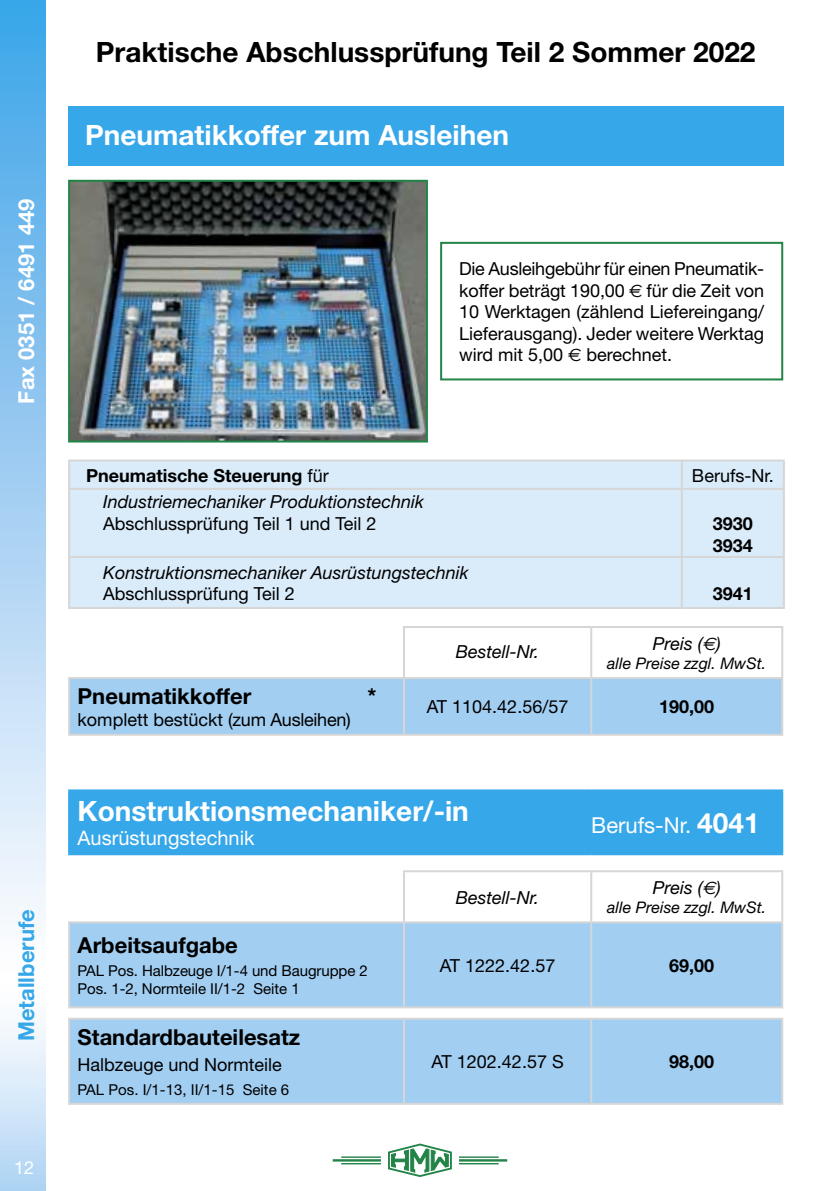
<style>
.page{position:relative;width:840px;height:1191px;background:#fff}
.page>*{position:absolute;margin:0;border:0;box-sizing:border-box;transform-origin:0 0}
.t1{font:700 28px "Helvetica Neue";color:#fff}
.t2{font:700 28px "Helvetica Neue";color:#000}
.t3{font:700 22px "Helvetica Neue";color:#000}
.t4{font:700 22px "Helvetica Neue";color:#fff}
.t5{font:22px "Helvetica Neue";color:#fff}
.t6{font:700 22px "Helvetica Neue";color:#36a7e9}
.t7{font:20px "Helvetica Neue";color:#fff}
.t8{font:18px/21.6px "Helvetica Neue";color:#000;text-align:justify}
.t9{font:italic 18px "Helvetica Neue";color:#000}
.t10{font:700 18px/21.6px "Helvetica Neue";color:#000}
.t11{font:18px "Helvetica Neue";color:#fff}
.t12{font:italic 16px "Helvetica Neue";color:#000}
.t13{font:15px/18px "Helvetica Neue";letter-spacing:-.005em;color:#000}
.s1{font-family:"Euro Sans"}
.s2{font-weight:400}
.s3{font-weight:700;font-size:28px}
</style>
<div class="page">
<svg style="left:0;top:0;width:45px;height:1191px;background:#aad4f4"></svg>
<svg style="left:388px;top:1143px;width:64px;height:34px"></svg>
<hr style="left:332px;top:1159px;width:49px;height:2px;background:#228447">
<hr style="left:341px;top:1156px;width:40px;height:1px;background:#228447">
<hr style="left:341px;top:1163px;width:40px;height:1px;background:#228447">
<hr style="left:458px;top:1159px;width:49px;height:2px;background:#228447">
<hr style="left:458px;top:1156px;width:40px;height:1px;background:#228447">
<hr style="left:458px;top:1163px;width:40px;height:1px;background:#228447">
<div style="left:68px;top:107px;width:714px;height:59px;background:#36a7e9"></div>
<img style="left:71px;top:183px;width:353px;height:256px">
<div style="left:68px;top:180px;width:359px;height:262px;border:2px solid #228447"></div>
<div style="left:70px;top:461px;width:712px;height:27px;background:#daebfa"></div>
<div style="left:70px;top:490px;width:712px;height:117px;background:#daebfa"></div>
<hr style="left:68px;top:556px;width:613px;height:2px;background:#d6d6d6">
<hr style="left:68px;top:558px;width:2px;height:49px;background:#d6d6d6">
<hr style="left:681px;top:556px;width:103px;height:2px;background:#d6d6d6">
<hr style="left:680px;top:558px;width:2px;height:49px;background:#d6d6d6">
<hr style="left:782px;top:558px;width:2px;height:49px;background:#d6d6d6">
<hr style="left:68px;top:459px;width:613px;height:2px;background:#d6d6d6">
<hr style="left:68px;top:461px;width:2px;height:27px;background:#d6d6d6">
<hr style="left:681px;top:459px;width:103px;height:2px;background:#d6d6d6">
<hr style="left:680px;top:461px;width:2px;height:27px;background:#d6d6d6">
<hr style="left:782px;top:461px;width:2px;height:27px;background:#d6d6d6">
<hr style="left:68px;top:488px;width:613px;height:2px;background:#d6d6d6">
<hr style="left:68px;top:490px;width:2px;height:66px;background:#d6d6d6">
<hr style="left:681px;top:488px;width:103px;height:2px;background:#d6d6d6">
<hr style="left:680px;top:490px;width:2px;height:66px;background:#d6d6d6">
<hr style="left:782px;top:490px;width:2px;height:66px;background:#d6d6d6">
<hr style="left:68px;top:607px;width:613px;height:2px;background:#d6d6d6">
<hr style="left:681px;top:607px;width:103px;height:2px;background:#d6d6d6">
<div style="left:70px;top:679px;width:710px;height:54px;background:#a2cef2"></div>
<hr style="left:403px;top:626px;width:188px;height:2px;background:#d6d6d6">
<hr style="left:591px;top:626px;width:191px;height:2px;background:#d6d6d6">
<hr style="left:590px;top:628px;width:2px;height:49px;background:#d6d6d6">
<hr style="left:780px;top:628px;width:2px;height:49px;background:#d6d6d6">
<hr style="left:68px;top:679px;width:2px;height:54px;background:#d6d6d6">
<hr style="left:404px;top:677px;width:187px;height:2px;background:#d6d6d6">
<hr style="left:403px;top:679px;width:2px;height:54px;background:#d6d6d6">
<hr style="left:591px;top:677px;width:191px;height:2px;background:#d6d6d6">
<hr style="left:590px;top:679px;width:2px;height:54px;background:#d6d6d6">
<hr style="left:780px;top:679px;width:2px;height:54px;background:#d6d6d6">
<hr style="left:403px;top:628px;width:2px;height:49px;background:#d6d6d6">
<hr style="left:68px;top:677px;width:336px;height:2px;background:#d6d6d6">
<hr style="left:68px;top:733px;width:336px;height:2px;background:#d6d6d6">
<hr style="left:404px;top:733px;width:187px;height:2px;background:#d6d6d6">
<hr style="left:591px;top:733px;width:191px;height:2px;background:#d6d6d6">
<div style="left:70px;top:791px;width:710px;height:62px;background:#36a7e9"></div>
<div style="left:69px;top:923px;width:712px;height:179px;background:#a2cef2"></div>
<hr style="left:68px;top:1017px;width:336px;height:2px;background:#d6d6d6">
<hr style="left:404px;top:1017px;width:187px;height:2px;background:#d6d6d6">
<hr style="left:591px;top:1017px;width:191px;height:2px;background:#d6d6d6">
<hr style="left:404px;top:1102px;width:187px;height:2px;background:#d6d6d6">
<hr style="left:68px;top:921px;width:336px;height:2px;background:#d6d6d6">
<hr style="left:68px;top:923px;width:2px;height:83px;background:#d6d6d6">
<hr style="left:403px;top:923px;width:2px;height:83px;background:#d6d6d6">
<hr style="left:590px;top:923px;width:2px;height:83px;background:#d6d6d6">
<hr style="left:780px;top:923px;width:2px;height:83px;background:#d6d6d6">
<hr style="left:68px;top:1006px;width:336px;height:2px;background:#d6d6d6">
<hr style="left:68px;top:1019px;width:2px;height:83px;background:#d6d6d6">
<hr style="left:403px;top:1019px;width:2px;height:83px;background:#d6d6d6">
<hr style="left:590px;top:1019px;width:2px;height:83px;background:#d6d6d6">
<hr style="left:780px;top:1019px;width:2px;height:83px;background:#d6d6d6">
<hr style="left:68px;top:789px;width:336px;height:2px;background:#36a7e9">
<hr style="left:68px;top:791px;width:2px;height:62px;background:#36a7e9">
<hr style="left:404px;top:789px;width:187px;height:2px;background:#36a7e9">
<hr style="left:591px;top:789px;width:191px;height:2px;background:#36a7e9">
<hr style="left:780px;top:791px;width:2px;height:62px;background:#36a7e9">
<hr style="left:68px;top:853px;width:336px;height:2px;background:#36a7e9">
<hr style="left:404px;top:853px;width:187px;height:2px;background:#36a7e9">
<hr style="left:591px;top:853px;width:191px;height:2px;background:#36a7e9">
<hr style="left:403px;top:870px;width:188px;height:2px;background:#d6d6d6">
<hr style="left:403px;top:872px;width:2px;height:49px;background:#d6d6d6">
<hr style="left:591px;top:870px;width:191px;height:2px;background:#d6d6d6">
<hr style="left:590px;top:872px;width:2px;height:49px;background:#d6d6d6">
<hr style="left:780px;top:872px;width:2px;height:49px;background:#d6d6d6">
<hr style="left:404px;top:921px;width:187px;height:2px;background:#d6d6d6">
<hr style="left:591px;top:921px;width:191px;height:2px;background:#d6d6d6">
<hr style="left:404px;top:1006px;width:187px;height:2px;background:#d6d6d6">
<hr style="left:591px;top:1006px;width:191px;height:2px;background:#d6d6d6">
<hr style="left:68px;top:1102px;width:336px;height:2px;background:#d6d6d6">
<hr style="left:591px;top:1102px;width:191px;height:2px;background:#d6d6d6">
<div style="left:440px;top:242px;width:342px;height:138px;border:2px solid #228447"></div>
<p class="t4" style="left:13px;top:403px;width:206px;rotate:-90deg">Fax 0351 / 6491 449</p>
<p class="t6" style="left:13px;top:1041px;width:133px;rotate:-90deg">Metallberufe</p>
<p class="t11" style="left:14px;top:1156px;width:22px">12</p>
<h1 class="t2" style="left:96px;top:34px;width:660px">Praktische Abschlussprüfung Teil 2 Sommer 2022</h1>
<h1 class="t1" style="left:85px;top:118px;width:425px">Pneumatikkoffer zum Ausleihen</h1>
<p class="t8" style="left:459px;top:257px;width:306px">Die Ausleihgebühr für einen Pneumatik&shy;koffer beträgt 190,00 <span class="s1">!</span> für die Zeit von 10 Werktagen (zählend Liefereingang/ Lieferausgang). Jeder weitere Werktag wird mit 5,00 <span class="s1">!</span> berechnet.</p>
<p class="t10" style="left:86px;top:464px;width:244px">Pneumatische Steuerung <span class="s2">für</span></p>
<p class="t8" style="left:691px;top:464px;width:83px">Berufs-Nr.</p>
<p class="t9" style="left:103px;top:491px;width:322px">Industriemechaniker Produktionstechnik</p>
<p class="t8" style="left:103px;top:512px;width:275px">Abschlussprüfung Teil 1 und Teil 2</p>
<p class="t10" style="left:712px;top:512px;width:42px">3930<br>3934</p>
<p class="t9" style="left:103px;top:561px;width:367px">Konstruktionsmechaniker Ausrüstungstechnik</p>
<p class="t8" style="left:103px;top:583px;width:193px">Abschlussprüfung Teil 2</p>
<p class="t10" style="left:712px;top:583px;width:42px">3941</p>
<p class="t3" style="left:78px;top:682px;width:175px">Pneumatikkoffer</p>
<p class="t3" style="left:367px;top:682px;width:10px">*</p>
<p class="t8" style="left:78px;top:708px;width:274px">komplett bestückt (zum Ausleihen)</p>
<p class="t9" style="left:455px;top:641px;width:85px">Bestell-Nr.</p>
<p class="t9" style="left:652px;top:632px;width:69px">Preis (<span class="s1">!</span>)</p>
<p class="t12" style="left:607px;top:653px;width:160px">alle Preise zzgl. MwSt.</p>
<p class="t8" style="left:426px;top:696px;width:143px">AT 1104.42.56/57</p>
<p class="t10" style="left:658px;top:696px;width:57px">190,00</p>
<h1 class="t1" style="left:78px;top:794px;width:392px">Konstruktionsmechaniker/-in</h1>
<p class="t7" style="left:78px;top:826px;width:178px">Ausrüstungstechnik</p>
<p class="t5" style="left:591px;top:812px;width:170px">Berufs-Nr. <span class="s3">4041</span></p>
<p class="t9" style="left:455px;top:886px;width:85px">Bestell-Nr.</p>
<p class="t9" style="left:652px;top:877px;width:69px">Preis (<span class="s1">!</span>)</p>
<p class="t12" style="left:607px;top:898px;width:160px">alle Preise zzgl. MwSt.</p>
<p class="t3" style="left:78px;top:931px;width:162px">Arbeitsaufgabe</p>
<p class="t13" style="left:78px;top:961px;width:291px">PAL Pos. Halbzeuge I/1-4 und Baugruppe 2<br>Pos. 1-2, Normteile II/1-2 Seite 1</p>
<p class="t8" style="left:439px;top:954px;width:117px">AT 1222.42.57</p>
<p class="t10" style="left:668px;top:954px;width:47px">69,00</p>
<p class="t3" style="left:78px;top:1023px;width:224px">Standardbauteilesatz</p>
<p class="t8" style="left:78px;top:1053px;width:206px">Halbzeuge und Normteile</p>
<p class="t13" style="left:78px;top:1080px;width:213px">PAL Pos. I/1-13, II/1-15 Seite 6</p>
<p class="t8" style="left:431px;top:1051px;width:134px">AT 1202.42.57 S</p>
<p class="t10" style="left:668px;top:1050px;width:47px">98,00</p>
</div>
